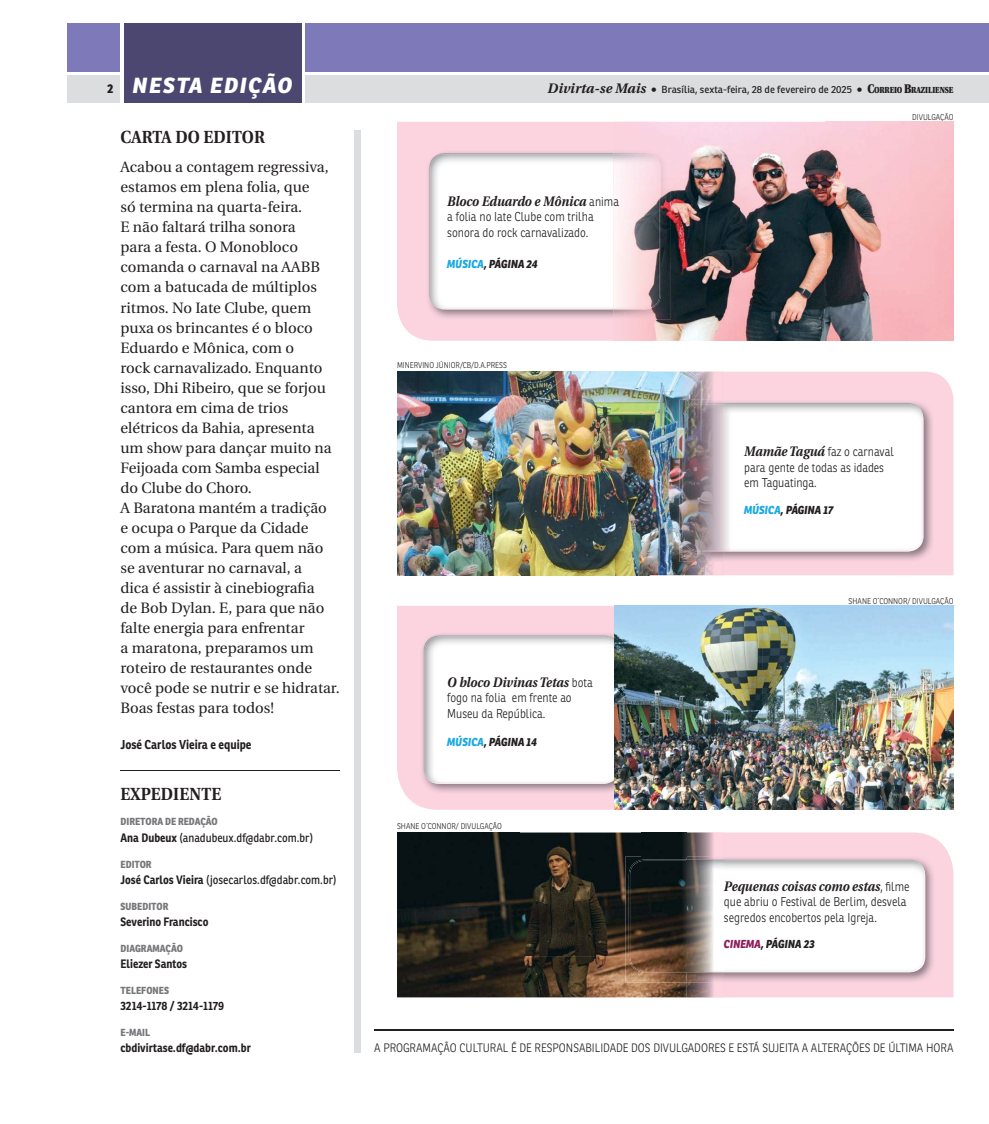
<style>
.page{position:relative;width:989px;height:1124px;background:#fff}
.page>*{position:absolute;margin:0;border:0;box-sizing:border-box;transform-origin:0 0}
.t1{font:italic 800 21.25px "Ronnia";letter-spacing:.075em;color:#fff}
.t2{font:700 17.5px "Utopia";letter-spacing:.01em;color:#231f20;scale:.9 1}
.t3{font:15px/20px "Utopia";color:#231f20}
.t4{font:italic 700 13.75px "Utopia";color:#231f20;scale:.9 1}
.t5{font:300 12.5px/15.6px "Ronnia";color:#231f20;scale:.9 1}
.t6{font:700 12.5px "Ronnia";color:#231f20;scale:.9 1}
.t7{font:300 11.88px "Ronnia";color:#231f20;scale:.9 1}
.t8{font:11.88px "Ronnia";color:#231f20;scale:.9 1}
.t9{font:700 11.88px "Ronnia";color:#231f20;scale:.9 1}
.t10{font:italic 800 11.25px "Ronnia";color:#231f20;scale:.9 1}
.t11{font:10px "Ronnia";letter-spacing:.005em;color:#231f20}
.t12{font:800 10px "Ronnia";color:#77787b;scale:.9 1}
.t13{font:300 8.12px "Ronnia";color:#231f20;scale:.9 1}
.s1{font-style:normal;font-size:12.5px;color:#231f20}
.s2{font-family:"Utopia";font-weight:700;font-style:italic;font-size:13.75px}
.s3{font-family:"Utopia";font-weight:900;font-size:12.5px}
.s4{font-family:"Utopia";font-weight:900;font-size:8.75px}
.s5{font-weight:700}
.s6{font-family:"Ronnia";font-weight:300;font-style:normal;font-size:12.5px}
.s7{color:#1ba9e1}
.s8{color:#8d1d5a}
</style>
<div class="page">
<div style="left:68px;top:75px;width:920px;height:28px;background:#dcddde"></div>
<div style="left:68px;top:23px;width:920px;height:49px;background:#7e79b9"></div>
<svg style="left:121px;top:23px;width:184px;height:80px"></svg>
<div style="left:124px;top:23px;width:177px;height:80px;background:#4b4771"></div>
<div style="left:353px;top:130px;width:7px;height:922px;background:#dcddde"></div>
<hr style="left:120px;top:770px;width:220px;height:1px;background:#231f20">
<hr style="left:374px;top:1028px;width:579px;height:2px;background:#231f20">
<div style="left:723px;top:832px;width:230px;height:165px;background:#fbd4e0"></div>
<img style="left:642px;top:856px;width:293px;height:126px">
<img style="left:642px;top:859px;width:283px;height:113px">
<div style="left:723px;top:371px;width:230px;height:204px;background:#fbd4e0"></div>
<img style="left:723px;top:399px;width:210px;height:162px">
<img style="left:723px;top:403px;width:200px;height:148px">
<img style="left:397px;top:371px;width:326px;height:204px">
<div style="left:397px;top:606px;width:217px;height:203px;background:#fbd4e0"></div>
<div style="left:397px;top:122px;width:216px;height:218px;background:#fbd4e0"></div>
<img style="left:426px;top:150px;width:226px;height:170px">
<img style="left:429px;top:153px;width:223px;height:156px">
<img style="left:691px;top:122px;width:135px;height:43px">
<img style="left:826px;top:122px;width:127px;height:218px">
<img style="left:652px;top:165px;width:174px;height:175px">
<img style="left:613px;top:122px;width:78px;height:44px">
<img style="left:420px;top:632px;width:194px;height:162px">
<img style="left:423px;top:635px;width:191px;height:148px">
<img style="left:614px;top:605px;width:339px;height:204px">
<img style="left:397px;top:832px;width:245px;height:123px">
<img style="left:641px;top:832px;width:46px;height:24px">
<img style="left:397px;top:955px;width:290px;height:42px">
<img style="left:687px;top:832px;width:36px;height:165px">
<h1 class="t1" style="left:107px;top:72px;width:187px"><span class="s1">2</span> NESTA EDIÇÃO</h1>
<p class="t11" style="left:547px;top:85px;width:407px"><span class="s2">Divirta-se Mais</span> <span class="s3">•</span> Brasília, sexta-feira, 28 de fevereiro de 2025 <span class="s3">• C</span><span class="s4">ORREIO</span> <span class="s3">B</span><span class="s4">RAZILIENSE</span></p>
<p class="t2" style="left:120px;top:127px;width:162px">CARTA DO EDITOR</p>
<p class="t3" style="left:120px;top:159px;width:221px">Acabou a contagem regressiva, estamos em plena folia, que<br>só termina na quarta-feira.<br>E não faltará trilha sonora<br>para a festa. O Monobloco comanda o carnaval na AABB com a batucada de múltiplos ritmos. No Iate Clube, quem puxa os brincantes é o bloco<br>Eduardo e Mônica, com o<br>rock carnavalizado. Enquanto isso, Dhi Ribeiro, que se forjou cantora em cima de trios elétricos da Bahia, apresenta um show para dançar muito na<br>Feijoada com Samba especial do Clube do Choro.<br>A Baratona mantém a tradição<br>e ocupa o Parque da Cidade com a música. Para quem não se aventurar no carnaval, a<br>dica é assistir à cinebiografia<br>de Bob Dylan. E, para que não falte energia para enfrentar<br>a maratona, preparamos um roteiro de restaurantes onde você pode se nutrir e se hidratar.<br>Boas festas para todos!</p>
<p class="t6" style="left:120px;top:739px;width:147px">José Carlos Vieira e equipe</p>
<p class="t2" style="left:120px;top:783px;width:113px">EXPEDIENTE</p>
<p class="t12" style="left:120px;top:816px;width:110px">DIRETORA DE REDAÇÃO</p>
<p class="t8" style="left:120px;top:832px;width:215px"><span class="s5">Ana Dubeux</span> (anadubeux.df@dabr.com.br)</p>
<p class="t12" style="left:120px;top:858px;width:36px">EDITOR</p>
<p class="t8" style="left:120px;top:874px;width:242px"><span class="s5">José Carlos Vieira</span> (josecarlos.df@dabr.com.br)</p>
<p class="t12" style="left:120px;top:900px;width:55px">SUBEDITOR</p>
<p class="t9" style="left:120px;top:916px;width:99px">Severino Francisco</p>
<p class="t12" style="left:120px;top:942px;width:71px">DIAGRAMAÇÃO</p>
<p class="t9" style="left:120px;top:958px;width:75px">Eliezer Santos</p>
<p class="t12" style="left:120px;top:984px;width:55px">TELEFONES</p>
<p class="t9" style="left:120px;top:1000px;width:117px">3214-1178 / 3214-1179</p>
<p class="t12" style="left:120px;top:1026px;width:34px">E-MAIL</p>
<p class="t9" style="left:120px;top:1042px;width:146px">cbdivirtase.df@dabr.com.br</p>
<p class="t4" style="left:447px;top:195px;width:192px">Bloco Eduardo e Mônica <span class="s6">anima</span></p>
<p class="t5" style="left:447px;top:209px;width:164px">a folia no Iate Clube com trilha sonora do rock carnavalizado.</p>
<p class="t10" style="left:447px;top:257px;width:102px"><span class="s7">MÚSICA</span>, PÁGINA 24</p>
<p class="t13" style="left:397px;top:361px;width:124px">MINERVINO JÚNIOR/CB/D.A.PRESS</p>
<p class="t4" style="left:447px;top:676px;width:163px">O bloco Divinas Tetas <span class="s6">bota</span></p>
<p class="t5" style="left:447px;top:690px;width:140px">fogo na folia em frente ao<br>Museu da República.</p>
<p class="t10" style="left:447px;top:734px;width:101px"><span class="s7">MÚSICA</span>, PÁGINA 14</p>
<p class="t13" style="left:397px;top:822px;width:118px">SHANE O´CONNOR/ DIVULGAÇÃO</p>
<p class="t13" style="left:912px;top:112px;width:47px">DIVULGAÇÃO</p>
<p class="t5" style="left:744px;top:444px;width:168px"><span class="s2">Mamãe Taguá</span> faz o carnaval para gente de todas as idades em Taguatinga.</p>
<p class="t10" style="left:744px;top:503px;width:101px"><span class="s7">MÚSICA</span>, PÁGINA 17</p>
<p class="t13" style="left:848px;top:596px;width:118px">SHANE O´CONNOR/ DIVULGAÇÃO</p>
<p class="t4" style="left:724px;top:880px;width:208px">Pequenas coisas como estas<span class="s6">, filme</span></p>
<p class="t5" style="left:724px;top:894px;width:204px">que abriu o Festival de Berlim, desvela segredos encobertos pela Igreja.</p>
<p class="t10" style="left:724px;top:937px;width:103px"><span class="s8">CINEMA</span>, PÁGINA 23</p>
<p class="t7" style="left:374px;top:1041px;width:645px">A PROGRAMAÇÃO CULTURAL É DE RESPONSABILIDADE DOS DIVULGADORES E ESTÁ SUJEITA A ALTERAÇÕES DE ÚLTIMA HORA</p>
</div>
